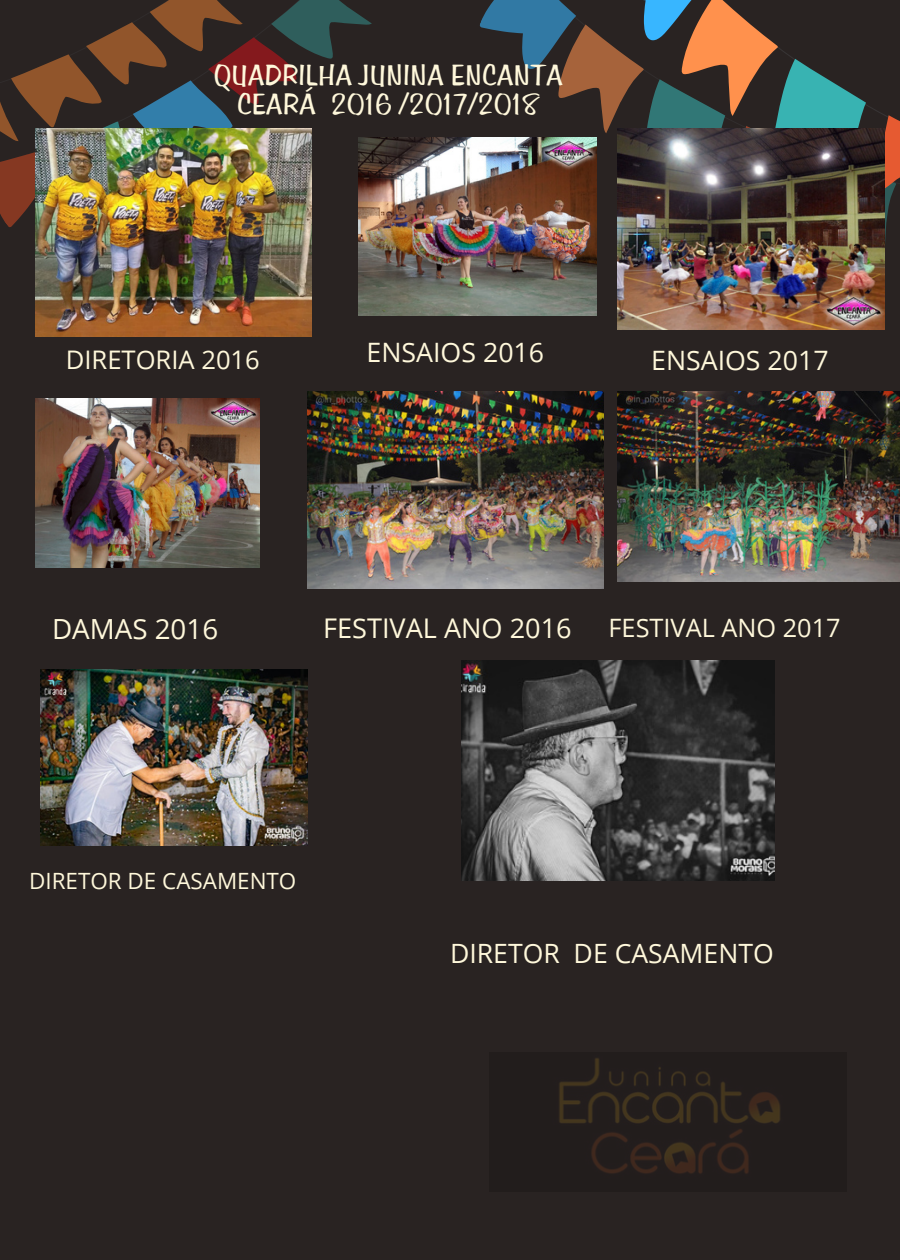
<style>
.page{position:relative;width:900px;height:1260px;background:#292322}
.page>*{position:absolute;margin:0;border:0;box-sizing:border-box;transform-origin:0 0}
.t1{font:29px/28.2px "PL Benguiat Frisky";color:#fff8db;text-align:center}
.t2{font:27.75px "Open Sans";color:#fff8db}
.t3{font:27.25px "Open Sans";color:#fff8db}
.t4{font:26.75px "Open Sans";color:#fff8db}
.t5{font:26.5px "Open Sans";color:#fff8db}
.t6{font:25.5px "Open Sans";color:#fff8db}
.t7{font:25.25px "Open Sans";color:#fff8db}
.t8{font:22.5px "Open Sans";color:#fff8db}
</style>
<div class="page">
<svg style="left:0;top:0;width:372px;height:245px"></svg>
<svg style="left:471px;top:0;width:429px;height:257px"></svg>
<img style="left:559px;top:1058px;width:221px;height:115px">
<img style="left:36px;top:129px;width:276px;height:208px">
<img style="left:359px;top:138px;width:238px;height:178px">
<img style="left:618px;top:129px;width:266px;height:200px">
<img style="left:36px;top:399px;width:223px;height:169px">
<img style="left:308px;top:392px;width:296px;height:197px">
<img style="left:618px;top:392px;width:282px;height:189px">
<img style="left:41px;top:669px;width:266px;height:176px">
<img style="left:461px;top:661px;width:313px;height:219px">
<h2 class="t1" style="left:214px;top:61px;width:350px">QUADRILHA JUNINA ENCANTA<br>CEARÁ 2016 /2017/2018</h2>
<h1 class="t6" style="left:66px;top:341px;width:196px">DIRETORIA 2016</h1>
<h1 class="t4" style="left:367px;top:334px;width:179px">ENSAIOS 2016</h1>
<p class="t4" style="left:651px;top:341px;width:179px">ENSAIOS 2017</p>
<p class="t2" style="left:52px;top:609px;width:168px">DAMAS 2016</p>
<p class="t3" style="left:323px;top:609px;width:250px">FESTIVAL ANO 2016</p>
<h1 class="t7" style="left:609px;top:610px;width:234px">FESTIVAL ANO 2017</h1>
<h1 class="t8" style="left:29px;top:865px;width:269px">DIRETOR DE CASAMENTO</h1>
<h2 class="t5" style="left:450px;top:934px;width:325px">DIRETOR DE CASAMENTO</h2>
</div>
